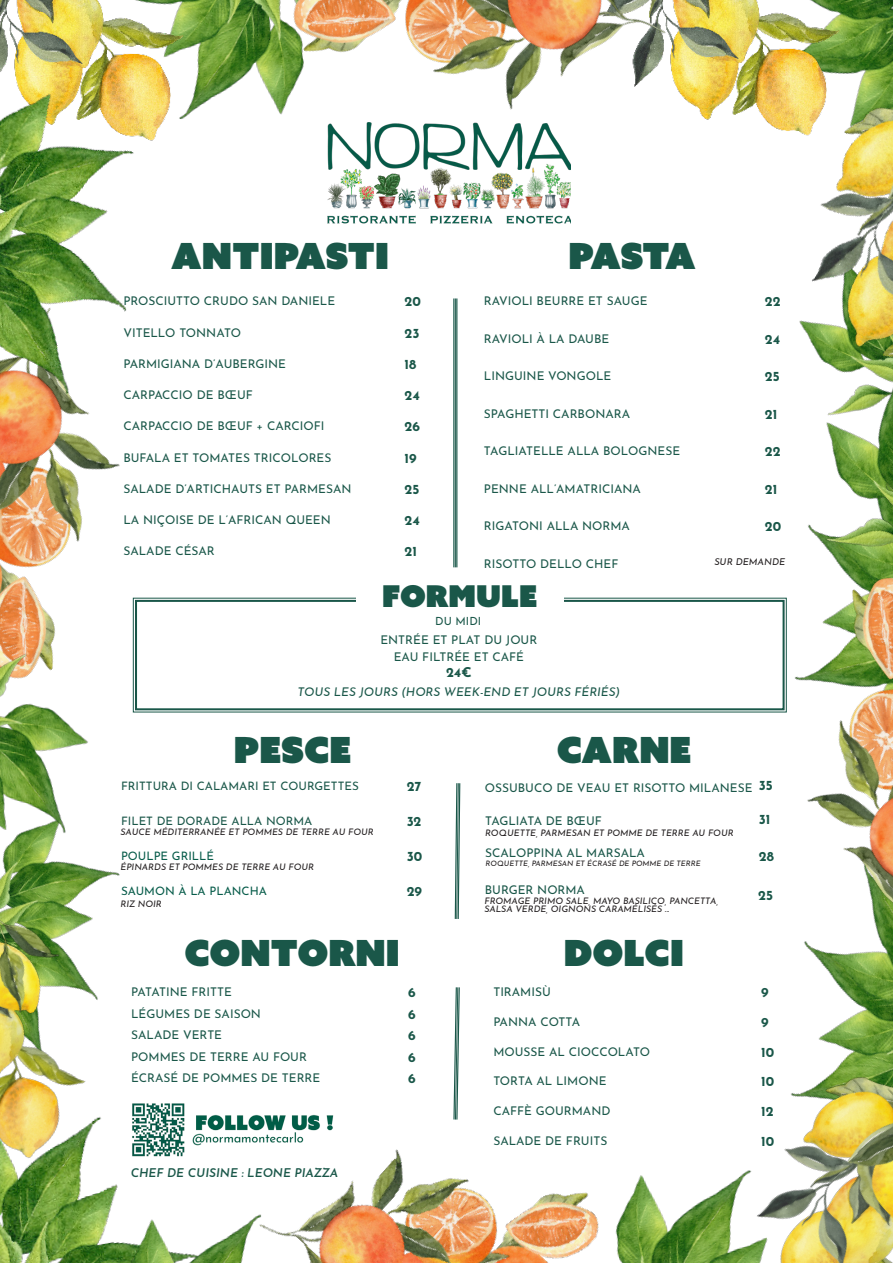
<style>
.page{position:relative;width:893px;height:1263px;background:#fff}
.page>*{position:absolute;margin:0;border:0;box-sizing:border-box;transform-origin:0 0}
.t1{font:36px "Azo Sans Uber";color:#1a5749}
.t2{font:30px "Azo Sans Uber";color:#1a5749}
.t3{font:700 13.5px "Josefin Sans";color:#1a5749}
.t4{font:12px "Josefin Sans";color:#1a5749}
.t5{font:italic 12px "Josefin Sans";color:#1a5749}
.t6{font:italic 600 12px "Josefin Sans";color:#1a5749}
.t7{font:11.7px "Josefin Sans";color:#1a5749}
.t8{font:11.7px "Josefin Sans";color:#075c4a}
.t9{font:11.25px "Josefin Sans";color:#1a5749}
.t10{font:italic 9.45px "Josefin Sans";color:#231f20}
.t11{font:italic 9px/8.2px "Josefin Sans";color:#231f20}
.t12{font:italic 7.5px "Josefin Sans";color:#231f20}
</style>
<div class="page">
<img style="left:866px;top:0;width:27px;height:37px">
<img style="left:826px;top:409px;width:67px;height:93px">
<img style="left:828px;top:971px;width:65px;height:49px">
<img style="left:795px;top:502px;width:98px;height:469px">
<svg style="left:284px;top:597px;width:503px;height:116px"></svg>
<div style="left:135px;top:600px;width:650px;height:110px;border:2px solid #1a5749"></div>
<div style="left:356px;top:583px;width:208px;height:29px;background:#fff"></div>
<svg style="left:454px;top:783px;width:7px;height:136px"></svg>
<svg style="left:455px;top:987px;width:5px;height:8px"></svg>
<img style="left:669px;top:1020px;width:224px;height:243px">
<img style="left:731px;top:0;width:135px;height:37px">
<img style="left:0;top:496px;width:284px;height:217px">
<img style="left:405px;top:995px;width:261px;height:268px">
<img style="left:222px;top:0;width:509px;height:224px">
<img style="left:0;top:598px;width:131px;height:283px">
<img style="left:0;top:0;width:210px;height:33px">
<img style="left:0;top:881px;width:101px;height:264px">
<img style="left:0;top:33px;width:262px;height:463px">
<img style="left:132px;top:1103px;width:202px;height:42px">
<img style="left:713px;top:37px;width:180px;height:372px">
<img style="left:0;top:1145px;width:405px;height:118px">
<hr style="left:456px;top:298px;width:1px;height:269px;background:#1a5749">
<hr style="left:455px;top:298px;width:1px;height:269px;background:#1a5749">
<hr style="left:453px;top:298px;width:1px;height:269px;background:#1a5749">
<p class="t1" style="left:171px;top:232px;width:219px">ANTIPASTI</p>
<p class="t1" style="left:569px;top:232px;width:129px">PASTA</p>
<p class="t4" style="left:123px;top:291px;width:213px">PROSCIUTTO CRUDO SAN DANIELE</p>
<p class="t4" style="left:123px;top:322px;width:119px">VITELLO TONNATO</p>
<p class="t4" style="left:123px;top:354px;width:164px">PARMIGIANA D’AUBERGINE</p>
<p class="t4" style="left:123px;top:385px;width:131px">CARPACCIO DE BŒUF</p>
<p class="t4" style="left:123px;top:416px;width:203px">CARPACCIO DE BŒUF + CARCIOFI</p>
<p class="t4" style="left:123px;top:447px;width:210px">BUFALA ET TOMATES TRICOLORES</p>
<p class="t4" style="left:123px;top:479px;width:230px">SALADE D’ARTICHAUTS ET PARMESAN</p>
<p class="t4" style="left:123px;top:510px;width:209px">LA NIÇOISE DE L’AFRICAN QUEEN</p>
<p class="t4" style="left:123px;top:541px;width:93px">SALADE CÉSAR</p>
<p class="t3" style="left:404px;top:290px;width:18px">20</p>
<p class="t3" style="left:404px;top:321px;width:16px">23</p>
<p class="t3" style="left:404px;top:352px;width:13px">18</p>
<p class="t3" style="left:404px;top:383px;width:17px">24</p>
<p class="t3" style="left:404px;top:415px;width:17px">26</p>
<p class="t3" style="left:404px;top:446px;width:14px">19</p>
<p class="t3" style="left:404px;top:477px;width:16px">25</p>
<p class="t3" style="left:404px;top:508px;width:17px">24</p>
<p class="t3" style="left:404px;top:540px;width:14px">21</p>
<p class="t4" style="left:484px;top:291px;width:165px">RAVIOLI BEURRE ET SAUGE</p>
<p class="t4" style="left:484px;top:329px;width:127px">RAVIOLI À LA DAUBE</p>
<p class="t4" style="left:484px;top:366px;width:129px">LINGUINE VONGOLE</p>
<p class="t4" style="left:484px;top:404px;width:148px">SPAGHETTI CARBONARA</p>
<p class="t4" style="left:484px;top:441px;width:198px">TAGLIATELLE ALLA BOLOGNESE</p>
<p class="t4" style="left:484px;top:479px;width:158px">PENNE ALL’AMATRICIANA</p>
<p class="t4" style="left:484px;top:516px;width:148px">RIGATONI ALLA NORMA</p>
<p class="t4" style="left:484px;top:554px;width:136px">RISOTTO DELLO CHEF</p>
<p class="t2" style="left:382px;top:576px;width:157px">FORMULE</p>
<p class="t9" style="left:435px;top:612px;width:48px">DU MIDI</p>
<p class="t4" style="left:380px;top:630px;width:158px">ENTRÉE ET PLAT DU JOUR</p>
<p class="t4" style="left:394px;top:646px;width:132px">EAU FILTRÉE ET CAFÉ</p>
<p class="t3" style="left:446px;top:660px;width:27px">24€</p>
<p class="t5" style="left:298px;top:682px;width:324px">TOUS LES JOURS (HORS WEEK-END ET JOURS FÉRIÉS)</p>
<p class="t1" style="left:234px;top:726px;width:119px">PESCE</p>
<p class="t1" style="left:557px;top:726px;width:136px">CARNE</p>
<p class="t3" style="left:765px;top:290px;width:17px">22</p>
<p class="t3" style="left:765px;top:327px;width:17px">24</p>
<p class="t3" style="left:765px;top:365px;width:16px">25</p>
<p class="t3" style="left:765px;top:402px;width:14px">21</p>
<p class="t3" style="left:765px;top:440px;width:17px">22</p>
<p class="t3" style="left:765px;top:477px;width:14px">21</p>
<p class="t3" style="left:765px;top:515px;width:18px">20</p>
<p class="t10" style="left:714px;top:554px;width:72px">SUR DEMANDE</p>
<p class="t7" style="left:121px;top:776px;width:239px">FRITTURA DI CALAMARI ET COURGETTES</p>
<p class="t7" style="left:121px;top:811px;width:193px">FILET DE DORADE ALLA NORMA</p>
<p class="t8" style="left:121px;top:846px;width:95px">POULPE GRILLÉ</p>
<p class="t8" style="left:121px;top:881px;width:147px">SAUMON À LA PLANCHA</p>
<p class="t11" style="left:120px;top:827px;width:255px">SAUCE MÉDITERRANÉE ET POMMES DE TERRE AU FOUR</p>
<p class="t11" style="left:120px;top:862px;width:195px">ÉPINARDS ET POMMES DE TERRE AU FOUR</p>
<p class="t11" style="left:120px;top:899px;width:43px">RIZ NOIR</p>
<p class="t3" style="left:407px;top:774px;width:16px">27</p>
<p class="t3" style="left:407px;top:809px;width:16px">32</p>
<p class="t3" style="left:407px;top:844px;width:17px">30</p>
<p class="t3" style="left:407px;top:879px;width:17px">29</p>
<p class="t4" style="left:485px;top:778px;width:269px">OSSUBUCO DE VEAU ET RISOTTO MILANESE</p>
<p class="t3" style="left:759px;top:773px;width:16px">35</p>
<p class="t4" style="left:485px;top:811px;width:118px">TAGLIATA DE BŒUF</p>
<p class="t11" style="left:485px;top:828px;width:250px">ROQUETTE, PARMESAN ET POMME DE TERRE AU FOUR</p>
<p class="t4" style="left:485px;top:843px;width:161px">SCALOPPINA AL MARSALA</p>
<p class="t12" style="left:485px;top:857px;width:217px">ROQUETTE, PARMESAN ET ÉCRASÉ DE POMME DE TERRE</p>
<p class="t11" style="left:484px;top:896px;width:235px">FROMAGE PRIMO SALE, MAYO BASILICO, PANCETTA,<br>SALSA VERDE, OIGNONS CARAMÉLISÉS ...</p>
<p class="t4" style="left:485px;top:880px;width:102px">BURGER NORMA</p>
<p class="t3" style="left:759px;top:807px;width:13px">31</p>
<p class="t3" style="left:759px;top:844px;width:17px">28</p>
<p class="t3" style="left:758px;top:883px;width:16px">25</p>
<p class="t1" style="left:184px;top:929px;width:217px">CONTORNI</p>
<p class="t1" style="left:564px;top:929px;width:122px">DOLCI</p>
<p class="t4" style="left:131px;top:982px;width:102px">PATATINE FRITTE</p>
<p class="t4" style="left:131px;top:1003px;width:131px">LÉGUMES DE SAISON</p>
<p class="t4" style="left:131px;top:1025px;width:92px">SALADE VERTE</p>
<p class="t4" style="left:131px;top:1046px;width:177px">POMMES DE TERRE AU FOUR</p>
<p class="t4" style="left:131px;top:1068px;width:191px">ÉCRASÉ DE POMMES DE TERRE</p>
<p class="t6" style="left:131px;top:1162px;width:209px">CHEF DE CUISINE : LEONE PIAZZA</p>
<p class="t3" style="left:408px;top:981px;width:9px">6</p>
<p class="t3" style="left:408px;top:1002px;width:9px">6</p>
<p class="t3" style="left:408px;top:1023px;width:9px">6</p>
<p class="t3" style="left:408px;top:1045px;width:9px">6</p>
<p class="t3" style="left:408px;top:1066px;width:9px">6</p>
<p class="t4" style="left:493px;top:982px;width:59px">TIRAMISÙ</p>
<p class="t4" style="left:493px;top:1012px;width:88px">PANNA COTTA</p>
<p class="t4" style="left:493px;top:1041px;width:158px">MOUSSE AL CIOCCOLATO</p>
<p class="t4" style="left:493px;top:1071px;width:115px">TORTA AL LIMONE</p>
<p class="t4" style="left:493px;top:1101px;width:119px">CAFFÈ GOURMAND</p>
<p class="t4" style="left:493px;top:1130px;width:115px">SALADE DE FRUITS</p>
<p class="t3" style="left:761px;top:981px;width:9px">9</p>
<p class="t3" style="left:761px;top:1010px;width:9px">9</p>
<p class="t3" style="left:761px;top:1040px;width:15px">10</p>
<p class="t3" style="left:761px;top:1069px;width:15px">10</p>
<p class="t3" style="left:761px;top:1099px;width:14px">12</p>
<p class="t3" style="left:761px;top:1129px;width:15px">10</p>
</div>
